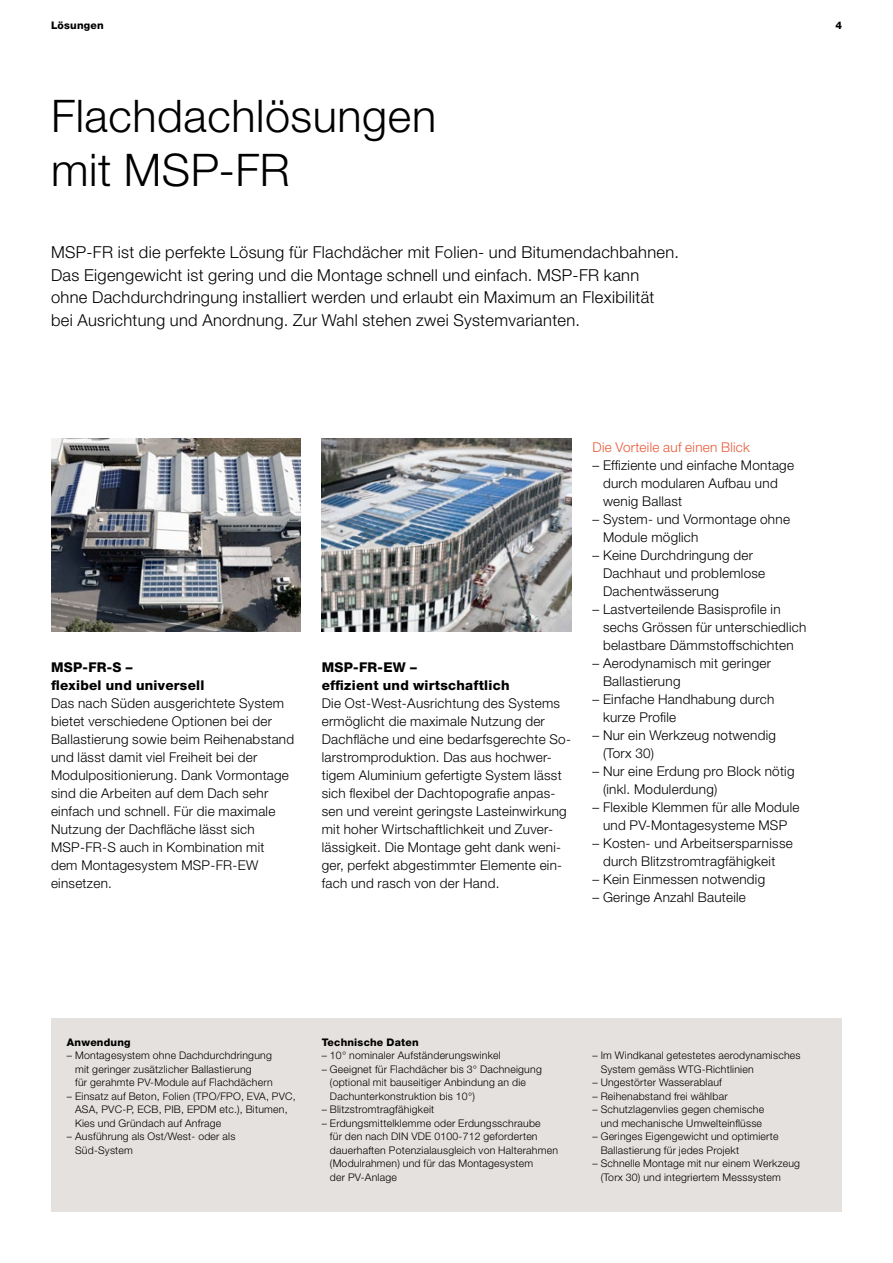
<style>
.page{position:relative;width:893px;height:1263px;background:#fff}
.page>*{position:absolute;margin:0;border:0;box-sizing:border-box;transform-origin:0 0}
.H45_30_36_20{font:300 45px/54px "Helvetica Neue LT Std";letter-spacing:.01em;color:#000}
.H45_11_15_20_Basis{font:300 16.5px/22.5px "Helvetica Neue LT Std";letter-spacing:.02em;color:#000}
.H45_9_12_20{font:300 13.5px/18px "Helvetica Neue LT Std";letter-spacing:.02em;color:#000}
.H45_9_12_20-2{font:800 13.5px/18px "Helvetica Neue LT Std";letter-spacing:.02em;color:#000}
.H45_9_12_20-3{font:300 13.5px "Helvetica Neue LT Std";letter-spacing:.02em;color:#ea5b38}
.H45_7_9_20{font:300 10.5px/13.5px "Helvetica Neue LT Std";letter-spacing:.02em;color:#000}
.H85_7_9_20{font:800 10.5px "Helvetica Neue LT Std";letter-spacing:.02em;color:#000}
</style>
<div class="page">
<img style="left:51px;top:438px;width:249px;height:194px">
<img style="left:322px;top:438px;width:249px;height:194px">
<div style="left:51px;top:1018px;width:791px;height:194px;background:#e5e1de"></div>
<p class="H85_7_9_20" style="left:51px;top:19px;width:54px">Lösungen</p>
<p class="H45_30_36_20" style="left:51px;top:88px;width:387px">Flachdachlösungen mit MSP-FR</p>
<p class="H45_11_15_20_Basis" style="left:51px;top:241px;width:630px">MSP-FR ist die perfekte Lösung für Flachdächer mit Folien- und Bitumendachbahnen.<br>Das Eigengewicht ist gering und die Montage schnell und einfach. MSP-FR kann ohne Dachdurchdringung installiert werden und erlaubt ein Maximum an Flexibilität bei Ausrichtung und Anordnung. Zur Wahl stehen zwei Systemvarianten.</p>
<p class="H85_7_9_20" style="left:835px;top:19px;width:8px">4</p>
<p class="H45_9_12_20-2" style="left:51px;top:658px;width:155px">MSP-FR-S –<br>flexibel und universell</p>
<p class="H45_9_12_20" style="left:51px;top:694px;width:245px">Das nach Süden ausgerichtete System bietet verschiedene Optionen bei der Ballastierung sowie beim Reihenabstand und lässt damit viel Freiheit bei der Modulpositionierung. Dank Vormontage sind die Arbeiten auf dem Dach sehr einfach und schnell. Für die maximale Nutzung der Dachfläche lässt sich MSP-FR-S auch in Kombination mit dem Montagesystem MSP-FR-EW einsetzen.</p>
<p class="H45_9_12_20-2" style="left:322px;top:658px;width:189px">MSP-FR-EW –<br>effizient und wirtschaftlich</p>
<p class="H45_9_12_20" style="left:322px;top:694px;width:251px">Die Ost-West-Ausrichtung des Systems ermöglicht die maximale Nutzung der Dachfläche und eine bedarfsgerechte So&shy;larstromproduktion. Das aus hochwer&shy;tigem Aluminium gefertigte System lässt sich flexibel der Dachtopografie anpas&shy;sen und vereint geringste Lasteinwirkung mit hoher Wirtschaftlichkeit und Zuver&shy;lässigkeit. Die Montage geht dank weni&shy;ger, perfekt abgestimmter Elemente ein&shy;fach und rasch von der Hand.</p>
<p class="H45_9_12_20-3" style="left:592px;top:438px;width:159px">Die Vorteile auf einen Blick</p>
<p class="H45_9_12_20" style="left:603px;top:455px;width:193px;text-indent:-11px">– Effiziente und einfache Montage durch modularen Aufbau und wenig Ballast</p>
<p class="H45_9_12_20" style="left:603px;top:509px;width:188px;text-indent:-11px">– System- und Vormontage ohne<br>Module möglich</p>
<p class="H45_9_12_20" style="left:603px;top:545px;width:164px;text-indent:-11px">– Keine Durchdringung der<br>Dachhaut und problemlose<br>Dachentwässerung</p>
<p class="H45_9_12_20" style="left:603px;top:599px;width:205px;text-indent:-11px">– Lastverteilende Basisprofile in sechs Grössen für unterschiedlich belastbare Dämmstoffschichten</p>
<p class="H45_9_12_20" style="left:603px;top:653px;width:169px;text-indent:-11px">– Aerodynamisch mit geringer<br>Ballastierung</p>
<p class="H45_9_12_20" style="left:603px;top:689px;width:173px;text-indent:-11px">– Einfache Handhabung durch kurze Profile</p>
<p class="H45_9_12_20" style="left:603px;top:725px;width:174px;text-indent:-11px">– Nur ein Werkzeug notwendig (Torx 30)</p>
<p class="H45_9_12_20" style="left:603px;top:761px;width:193px;text-indent:-11px">– Nur eine Erdung pro Block nötig (inkl. Modulerdung)</p>
<p class="H45_9_12_20" style="left:592px;top:797px;width:209px;text-align:center">– Flexible Klemmen für alle Module und PV-Montagesysteme MSP</p>
<p class="H45_9_12_20" style="left:592px;top:833px;width:202px;text-align:center">– Kosten- und Arbeitsersparnisse durch Blitzstromtragfähigkeit</p>
<p class="H45_9_12_20" style="left:592px;top:869px;width:174px">– Kein Einmessen notwendig</p>
<p class="H45_9_12_20" style="left:592px;top:887px;width:155px">– Geringe Anzahl Bauteile</p>
<p class="H85_7_9_20" style="left:67px;top:1036px;width:65px">Anwendung</p>
<p class="H45_7_9_20" style="left:75px;top:1048px;width:199px;text-indent:-8px">– Montagesystem ohne Dachdurchdringung mit geringer zusätzlicher Ballastierung<br>für gerahmte PV-Module auf Flachdächern</p>
<p class="H45_7_9_20" style="left:75px;top:1089px;width:222px;text-indent:-8px">– Einsatz auf Beton, Folien (TPO/FPO, EVA, PVC,<br>ASA, PVC-P, ECB, PIB, EPDM etc.), Bitumen,<br>Kies und Gründach auf Anfrage</p>
<p class="H45_7_9_20" style="left:75px;top:1129px;width:162px;text-indent:-8px">– Ausführung als Ost/West- oder als<br>Süd-System</p>
<p class="H85_7_9_20" style="left:322px;top:1036px;width:99px">Technische Daten</p>
<p class="H45_7_9_20" style="left:322px;top:1048px;width:181px">– 10° nominaler Aufständerungswinkel</p>
<p class="H45_7_9_20" style="left:330px;top:1062px;width:213px;text-indent:-8px">– Geeignet für Flachdächer bis 3° Dachneigung (optional mit bauseitiger Anbindung an die<br>Dachunterkonstruktion bis 10°)</p>
<p class="H45_7_9_20" style="left:322px;top:1102px;width:114px">– Blitzstromtragfähigkeit</p>
<p class="H45_7_9_20" style="left:330px;top:1116px;width:230px;text-indent:-8px">– Erdungsmittelklemme oder Erdungsschraube<br>für den nach DIN VDE 0100-712 geforderten dauerhaften Potenzialausgleich von Halterahmen (Modulrahmen) und für das Montagesystem<br>der PV-Anlage</p>
<p class="H45_7_9_20" style="left:601px;top:1048px;width:201px;text-indent:-8px">– Im Windkanal getestetes aerodynamisches<br>System gemäss WTG-Richtlinien</p>
<p class="H45_7_9_20" style="left:592px;top:1075px;width:131px">– Ungestörter Wasserablauf</p>
<p class="H45_7_9_20" style="left:592px;top:1089px;width:137px">– Reihenabstand frei wählbar</p>
<p class="H45_7_9_20" style="left:592px;top:1102px;width:173px;text-align:center">– Schutzlagenvlies gegen chemische und mechanische Umwelteinflüsse</p>
<p class="H45_7_9_20" style="left:601px;top:1129px;width:179px;text-indent:-8px">– Geringes Eigengewicht und optimierte<br>Ballastierung für jedes Projekt</p>
<p class="H45_7_9_20" style="left:601px;top:1156px;width:201px;text-indent:-8px">– Schnelle Montage mit nur einem Werkzeug (Torx 30) und integriertem Messsystem</p>
</div>
